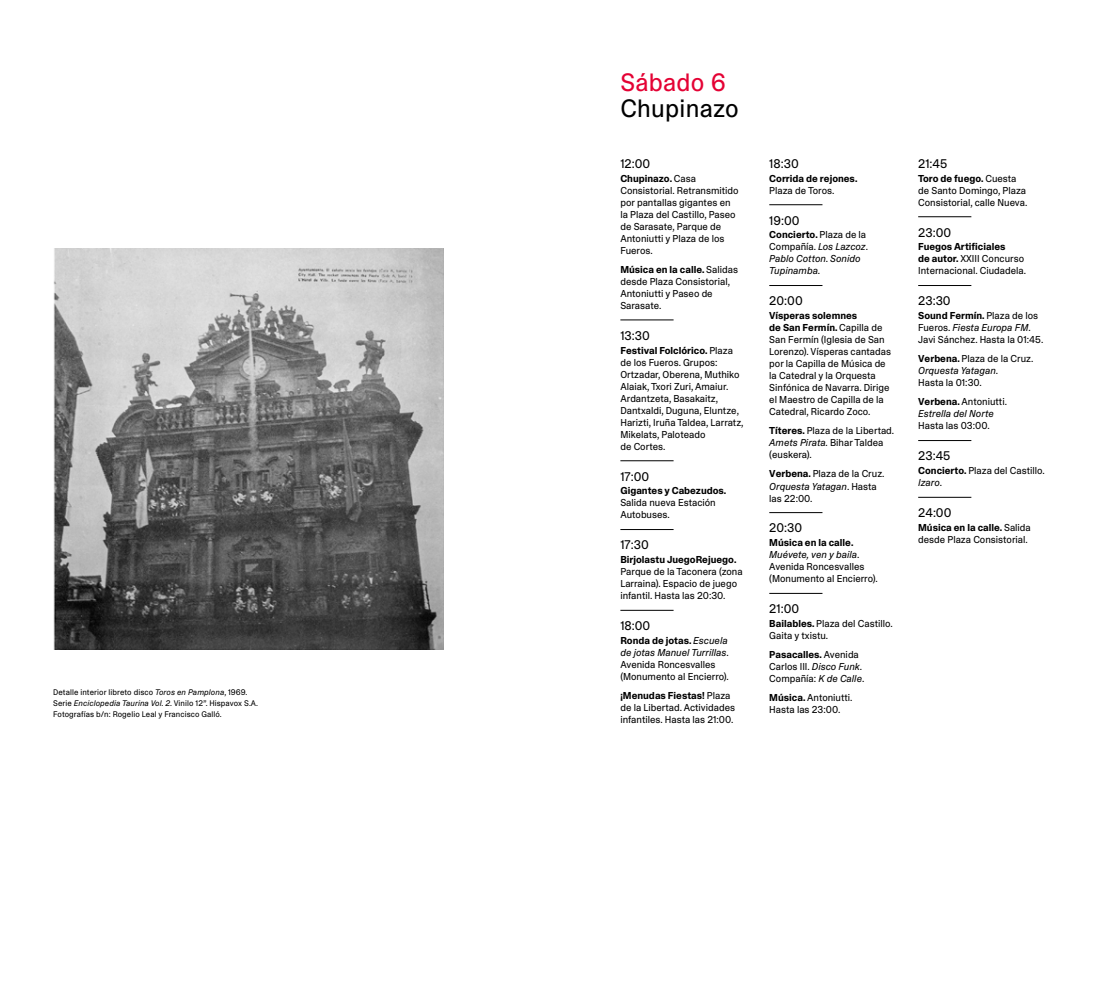
<style>
.page{position:relative;width:1099px;height:993px;background:#fff}
.page>*{position:absolute;margin:0;border:0;box-sizing:border-box;transform-origin:0 0}
.t1{font:25px "ABC Camera Plain";letter-spacing:.01em;color:#000}
.t2{font:25px "ABC Camera Plain";letter-spacing:.01em;color:#e40234}
.t3{font:12.5px "ABC Camera Plain";color:#000}
.t4{font:10px/12px "ABC Camera Plain";color:#000}
.t5{font:italic 10px/12px "ABC Camera Plain";color:#000}
.t6{font:700 10px "ABC Camera Plain";color:#000}
.t7{font:8.12px/10.6px "ABC Camera Plain";letter-spacing:.01em;color:#000}
.s1{font-style:italic}
.s2{font-weight:700}
.s3{font-weight:700;font-style:normal}
.s4{font-style:normal}
</style>
<div class="page">
<img style="left:53px;top:248px;width:390px;height:401px">
<hr style="left:620px;top:319px;width:53px;height:1px;background:#000">
<hr style="left:620px;top:460px;width:53px;height:1px;background:#000">
<hr style="left:620px;top:529px;width:53px;height:1px;background:#000">
<hr style="left:620px;top:609px;width:53px;height:1px;background:#000">
<hr style="left:769px;top:204px;width:53px;height:1px;background:#000">
<hr style="left:769px;top:285px;width:53px;height:1px;background:#000">
<hr style="left:769px;top:512px;width:53px;height:1px;background:#000">
<hr style="left:769px;top:592px;width:53px;height:1px;background:#000">
<hr style="left:918px;top:216px;width:53px;height:1px;background:#000">
<hr style="left:918px;top:285px;width:53px;height:1px;background:#000">
<hr style="left:918px;top:440px;width:53px;height:1px;background:#000">
<hr style="left:918px;top:496px;width:53px;height:1px;background:#000">
<p class="t7" style="left:53px;top:687px;width:206px">Detalle interior libreto disco <span class="s1">Toros en Pamplona</span>, 1969<span class="s1">.<br></span>Serie <span class="s1">Enciclopedia Taurina Vol. 2</span>. Vinilo 12”. Hispavox S.A.<br>Fotografías b/n: Rogelio Leal y Francisco Galló.</p>
<h1 class="t2" style="left:620px;top:67px;width:107px">Sábado 6</h1>
<h1 class="t1" style="left:620px;top:93px;width:120px">Chupinazo</h1>
<p class="t3" style="left:620px;top:156px;width:31px">12:00</p>
<p class="t4" style="left:620px;top:172px;width:120px"><span class="s2">Chupinazo.</span> Casa<br>Consistorial. Retransmitido por pantallas gigantes en la Plaza del Castillo, Paseo de Sarasate, Parque de<br>Antoniutti y Plaza de los<br>Fueros.</p>
<p class="t4" style="left:620px;top:263px;width:119px"><span class="s2">Música en la calle.</span> Salidas desde Plaza Consistorial,<br>Antoniutti y Paseo de<br>Sarasate.</p>
<p class="t3" style="left:620px;top:328px;width:31px">13:30</p>
<p class="t4" style="left:620px;top:344px;width:125px"><span class="s2">Festival Folclórico.</span> Plaza de los Fueros. Grupos:<br>Ortzadar, Oberena, Muthiko<br>Alaiak, Txori Zuri, Amaiur.<br>Ardantzeta, Basakaitz,<br>Dantxaldi, Duguna, Eluntze,<br>Harizti, Iruña Taldea, Larratz,<br>Mikelats, Paloteado<br>de Cortes.</p>
<p class="t3" style="left:620px;top:468px;width:30px">17:00</p>
<p class="t6" style="left:620px;top:484px;width:107px">Gigantes y Cabezudos.</p>
<p class="t4" style="left:620px;top:496px;width:97px">Salida nueva Estación<br>Autobuses.</p>
<p class="t3" style="left:620px;top:537px;width:30px">17:30</p>
<p class="t6" style="left:620px;top:553px;width:117px">Birjolastu JuegoRejuego.</p>
<p class="t4" style="left:620px;top:565px;width:124px">Parque de la Taconera (zona<br>Larraina). Espacio de juego infantil. Hasta las 20:30.</p>
<p class="t3" style="left:620px;top:618px;width:31px">18:00</p>
<p class="t4" style="left:620px;top:634px;width:110px"><span class="s2">Ronda de jotas.</span> <span class="s1">Escuela de jotas Manuel Turrillas</span>.<br>Avenida Roncesvalles (Monumento al Encierro).</p>
<p class="t4" style="left:620px;top:689px;width:116px"><span class="s2">¡Menudas Fiestas!</span> Plaza de la Libertad. Actividades infantiles. Hasta las 21:00.</p>
<p class="t3" style="left:769px;top:156px;width:31px">18:30</p>
<p class="t6" style="left:769px;top:172px;width:90px">Corrida de rejones.</p>
<p class="t4" style="left:769px;top:184px;width:67px">Plaza de Toros.</p>
<p class="t3" style="left:769px;top:213px;width:32px">19:00</p>
<p class="t5" style="left:769px;top:229px;width:100px"><span class="s3">Concierto.</span> <span class="s4">Plaza de la<br>Compañía.</span> Los Lazcoz<span class="s4">.<br></span>Pablo Cotton<span class="s4">.</span> Sonido<br>Tupinamba<span class="s4">.</span></p>
<p class="t3" style="left:769px;top:293px;width:35px">20:00</p>
<p class="t4" style="left:769px;top:309px;width:123px"><span class="s2">Vísperas solemnes<br>de San Fermín.</span> Capilla de<br>San Fermín (Iglesia de San<br>Lorenzo). Vísperas cantadas por la Capilla de Música de la Catedral y la Orquesta<br>Sinfónica de Navarra. Dirige el Maestro de Capilla de la<br>Catedral, Ricardo Zoco.</p>
<p class="t4" style="left:769px;top:424px;width:126px"><span class="s2">Títeres.</span> Plaza de la Libertad.<br><span class="s1">Amets Pirata.</span> Bihar Taldea (euskera).</p>
<p class="t4" style="left:769px;top:468px;width:117px"><span class="s2">Verbena.</span> Plaza de la Cruz.<br><span class="s1">Orquesta Yatagan</span>. Hasta las 22:00.</p>
<p class="t3" style="left:769px;top:520px;width:34px">20:30</p>
<p class="t4" style="left:769px;top:536px;width:110px"><span class="s2">Música en la calle.<br></span><span class="s1">Muévete, ven y baila</span>.<br>Avenida Roncesvalles (Monumento al Encierro).</p>
<p class="t3" style="left:769px;top:601px;width:31px">21:00</p>
<p class="t4" style="left:769px;top:617px;width:125px"><span class="s2">Bailables.</span> Plaza del Castillo.<br>Gaita y txistu.</p>
<p class="t4" style="left:769px;top:648px;width:97px"><span class="s2">Pasacalles.</span> Avenida<br>Carlos III. <span class="s1">Disco Funk</span>.<br>Compañía: <span class="s1">K de Calle</span>.</p>
<p class="t4" style="left:769px;top:691px;width:85px"><span class="s2">Música.</span> Antoniutti.<br>Hasta las 23:00.</p>
<p class="t3" style="left:918px;top:156px;width:31px">21:45</p>
<p class="t4" style="left:918px;top:172px;width:111px"><span class="s2">Toro de fuego.</span> Cuesta de Santo Domingo, Plaza<br>Consistorial, calle Nueva.</p>
<p class="t3" style="left:918px;top:225px;width:34px">23:00</p>
<p class="t4" style="left:918px;top:241px;width:109px"><span class="s2">Fuegos Artificiales<br>de autor.</span> XXIII Concurso<br>Internacional. Ciudadela.</p>
<p class="t3" style="left:918px;top:293px;width:34px">23:30</p>
<p class="t4" style="left:918px;top:309px;width:127px"><span class="s2">Sound Fermín.</span> Plaza de los<br>Fueros. <span class="s1">Fiesta Europa FM</span>.<br>Javi Sánchez. Hasta la 01:45.</p>
<p class="t4" style="left:918px;top:352px;width:117px"><span class="s2">Verbena.</span> Plaza de la Cruz.<br><span class="s1">Orquesta Yatagan</span>.<br>Hasta la 01:30.</p>
<p class="t5" style="left:918px;top:396px;width:90px"><span class="s3">Verbena.</span> <span class="s4">Antoniutti.<br></span>Estrella del Norte</p>
<p class="t4" style="left:918px;top:420px;width:73px">Hasta las 03:00.</p>
<p class="t3" style="left:918px;top:448px;width:34px">23:45</p>
<p class="t4" style="left:918px;top:464px;width:128px"><span class="s2">Concierto.</span> Plaza del Castillo.<br><span class="s1">Izaro</span>.</p>
<p class="t3" style="left:918px;top:505px;width:35px">24:00</p>
<p class="t4" style="left:918px;top:521px;width:114px"><span class="s2">Música en la calle.</span> Salida desde Plaza Consistorial.</p>
</div>
